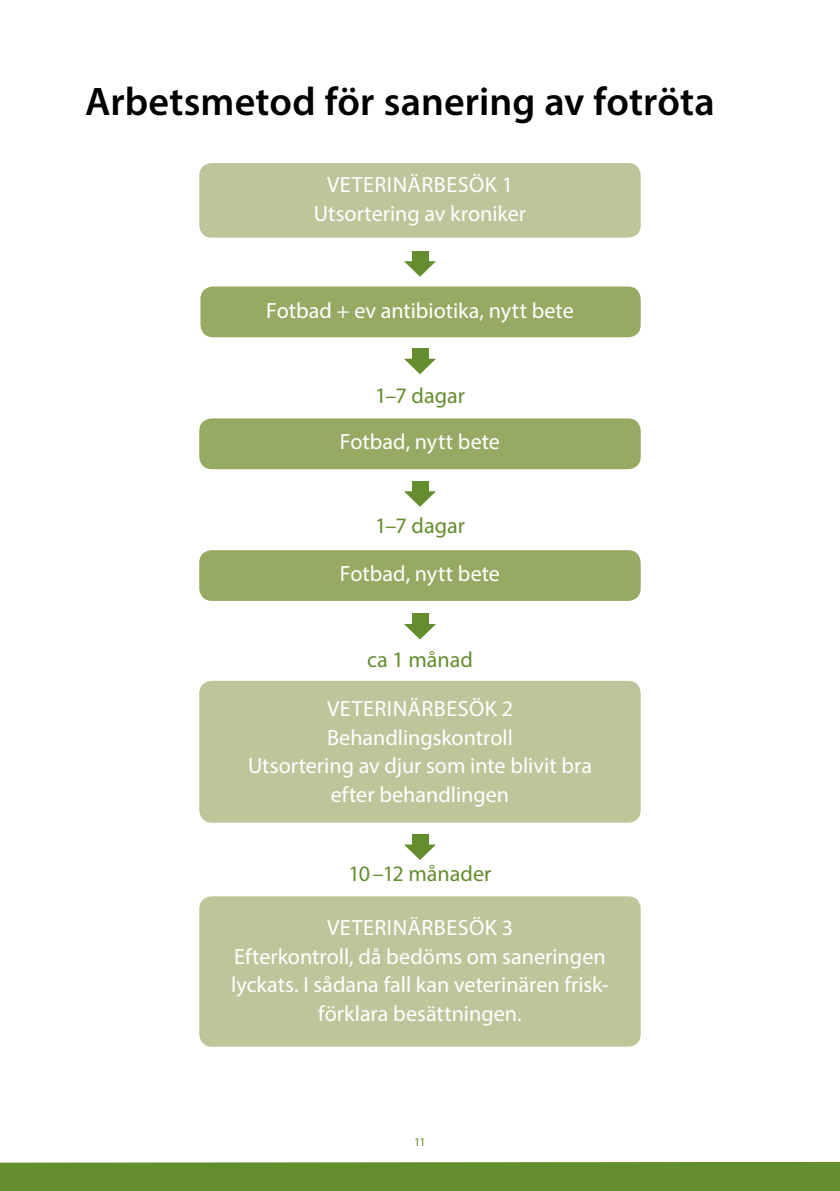
<style>
.page{position:relative;width:840px;height:1191px;background:#fff}
.page>*{position:absolute;margin:0;border:0;box-sizing:border-box;transform-origin:0 0}
.t1{font:600 40px "Myriad Pro";color:#000}
.t2{font:22.2px/28.8px "Myriad Pro";color:#fff;text-align:center}
.t3{font:22.2px "Myriad Pro";color:#648d2e}
.t4{font:12px "Myriad Pro";color:#648d2e}
</style>
<div class="page">
<div style="left:0;top:1161px;width:839px;height:30px;background:#648d2e"></div>
<div style="left:200px;top:286px;width:440px;height:51px;background:#96aa64;border-radius:13px"></div>
<div style="left:199px;top:418px;width:441px;height:51px;background:#96aa64;border-radius:13px"></div>
<div style="left:199px;top:163px;width:441px;height:75px;background:#bdc69b;border-radius:13px"></div>
<div style="left:199px;top:550px;width:441px;height:51px;background:#96aa64;border-radius:13px"></div>
<div style="left:199px;top:681px;width:441px;height:141px;background:#bdc69b;border-radius:13px"></div>
<div style="left:199px;top:896px;width:441px;height:150px;background:#bdc69b;border-radius:13px"></div>
<div style="left:411px;top:251px;width:17px;height:15px;background:#648d2e"></div>
<svg style="left:404px;top:261px;width:32px;height:16px"></svg>
<div style="left:411px;top:348px;width:17px;height:15px;background:#648d2e"></div>
<svg style="left:404px;top:359px;width:32px;height:15px"></svg>
<div style="left:411px;top:481px;width:17px;height:15px;background:#648d2e"></div>
<svg style="left:404px;top:491px;width:32px;height:16px"></svg>
<div style="left:411px;top:613px;width:17px;height:15px;background:#648d2e"></div>
<svg style="left:404px;top:624px;width:32px;height:15px"></svg>
<div style="left:411px;top:834px;width:17px;height:15px;background:#648d2e"></div>
<svg style="left:404px;top:844px;width:32px;height:16px"></svg>
<h1 class="t1" style="left:85px;top:76px;width:631px">Arbetsmetod för sanering av fotröta</h1>
<p class="t2" style="left:314px;top:170px;width:214px">VETERINÄRBESÖK 1<br>Utsortering av kroniker</p>
<p class="t2" style="left:266px;top:296px;width:309px">Fotbad + ev antibiotika, nytt bete</p>
<p class="t3" style="left:375px;top:382px;width:91px">1–7 dagar</p>
<p class="t2" style="left:340px;top:427px;width:161px">Fotbad, nytt bete</p>
<p class="t3" style="left:375px;top:512px;width:91px">1–7 dagar</p>
<p class="t2" style="left:340px;top:558px;width:161px">Fotbad, nytt bete</p>
<p class="t3" style="left:367px;top:646px;width:107px">ca 1 månad</p>
<p class="t2" style="left:248px;top:693px;width:345px">VETERINÄRBESÖK 2<br>Behandlingskontroll<br>Utsortering av djur som inte blivit bra efter behandlingen</p>
<p class="t3" style="left:348px;top:860px;width:144px">10 –12 månader</p>
<p class="t2" style="left:231px;top:912px;width:379px">VETERINÄRBESÖK 3<br>Efterkontroll, då bedöms om saneringen lyckats. I sådana fall kan veterinären frisk&shy;förklara besättningen.</p>
<p class="t4" style="left:414px;top:1134px;width:13px">11</p>
</div>
